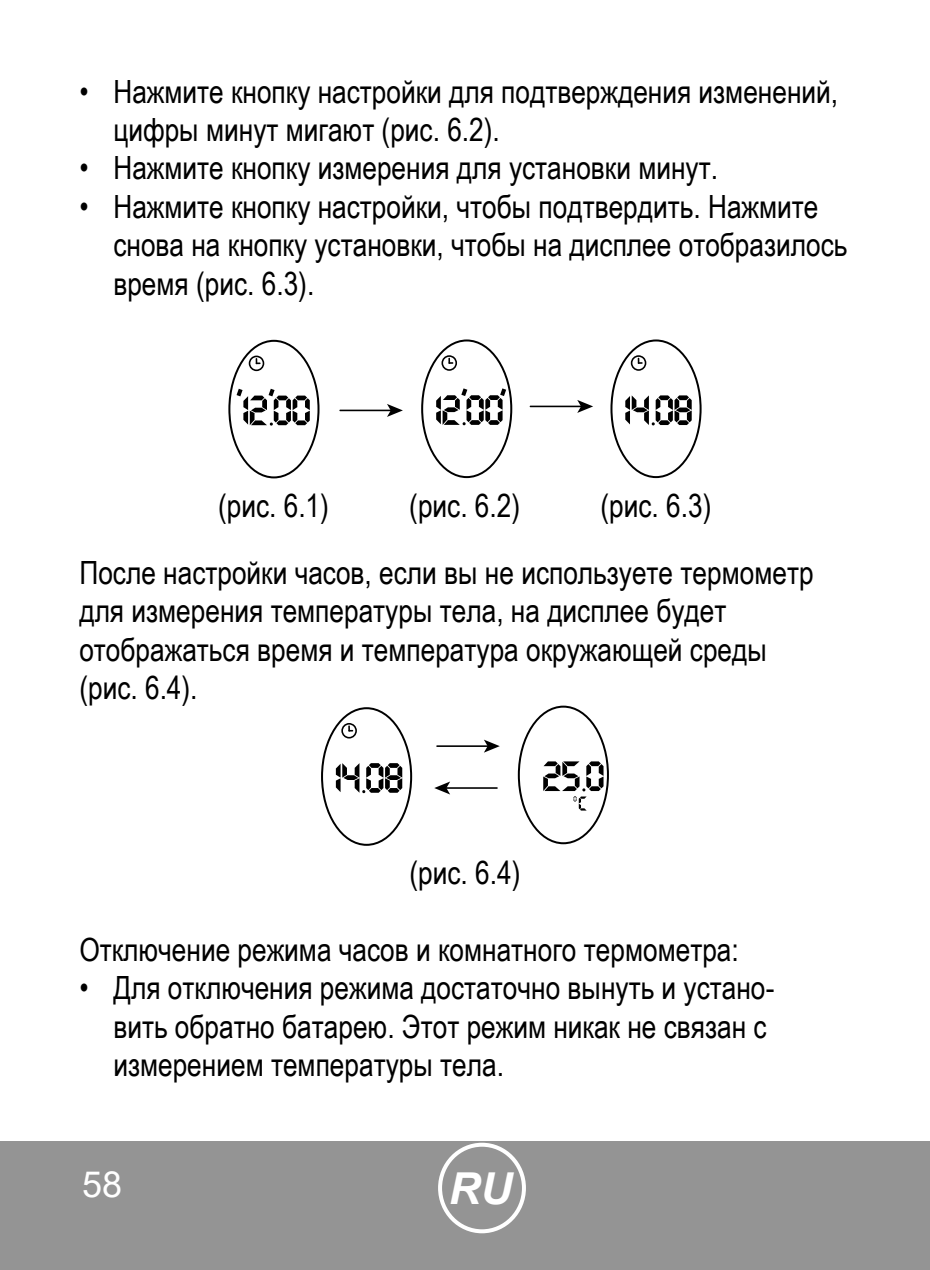
<style>
.page{position:relative;width:930px;height:1270px;background:#fff}
.page>*{position:absolute;margin:0;border:0;box-sizing:border-box;transform-origin:0 0}
.t1{font:italic 700 44px "Arial";color:#fff}
.t2{font:36px "Arial";color:#fff}
.t3{font:32px/38.4px "Arial Narrow";color:#000}
</style>
<div class="page">
<div style="left:0;top:1142px;width:930px;height:128px;background:#949494"></div>
<div style="left:438px;top:1143px;width:88px;height:90px;border:4px solid #fff;border-radius:50%"></div>
<svg style="left:228px;top:340px;width:91px;height:138px"></svg>
<svg style="left:339px;top:404px;width:64px;height:13px"></svg>
<svg style="left:530px;top:400px;width:63px;height:13px"></svg>
<svg style="left:421px;top:339px;width:91px;height:139px"></svg>
<svg style="left:610px;top:339px;width:91px;height:139px"></svg>
<svg style="left:436px;top:740px;width:64px;height:13px"></svg>
<svg style="left:321px;top:707px;width:91px;height:139px"></svg>
<svg style="left:518px;top:706px;width:91px;height:138px"></svg>
<svg style="left:434px;top:781px;width:64px;height:13px"></svg>
<p class="t3" style="left:113px;top:71px;width:726px;text-indent:-34px">• Нажмите кнопку настройки для подтверждения изменений, цифры минут мигают (рис. 6.2).</p>
<p class="t3" style="left:79px;top:148px;width:640px">• Нажмите кнопку измерения для установки минут.</p>
<p class="t3" style="left:113px;top:186px;width:735px;text-indent:-34px">• Нажмите кнопку настройки, чтобы подтвердить. Нажмите снова на кнопку установки, чтобы на дисплее отобразилось время (рис. 6.3).</p>
<p class="t3" style="left:79px;top:471px;width:736px;line-height:67.2px;text-indent:521px">(рис. 6.3)<br>После настройки часов, если вы не используете термометр</p>
<p class="t3" style="left:79px;top:591px;width:689px">для измерения температуры тела, на дисплее будет отображаться время и температура окружающей среды (рис. 6.4).</p>
<p class="t3" style="left:218px;top:485px;width:112px">(рис. 6.1)</p>
<p class="t3" style="left:409px;top:485px;width:112px">(рис. 6.2)</p>
<p class="t3" style="left:409px;top:853px;width:112px">(рис. 6.4)</p>
<p class="t3" style="left:79px;top:929px;width:661px">Отключение режима часов и комнатного термометра:</p>
<p class="t3" style="left:113px;top:968px;width:662px;text-indent:-34px">• Для отключения режима достаточно вынуть и устано&shy;вить обратно батарею. Этот режим никак не связан с измерением температуры тела.</p>
<p class="t2" style="left:82px;top:1159px;width:42px">58</p>
<h1 class="t1" style="left:449px;top:1160px;width:65px">RU</h1>
</div>
